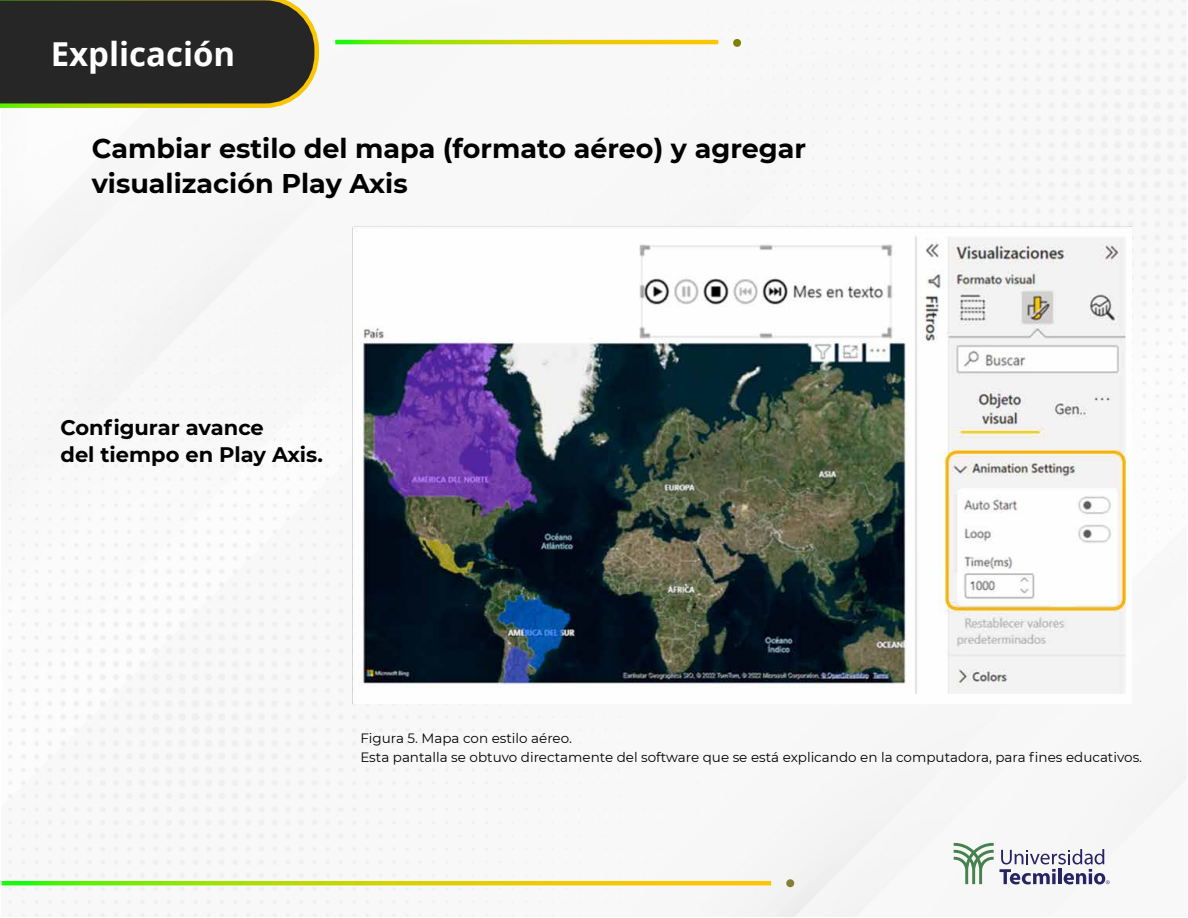
<style>
.page{position:relative;width:1188px;height:918px;background:#fff}
.page>*{position:absolute;margin:0;border:0;box-sizing:border-box;transform-origin:0 0}
.t1{font:700 33px "Open Sans";color:#fff}
.t2{font:700 27px/34.5px "Montserrat";color:#000}
.t3{font:700 21px/27px "Montserrat";color:#000}
.t4{font:13.5px/19.5px "Montserrat";color:#000}
</style>
<div class="page">
<svg style="left:1000px;top:849px;width:110px;height:35px"></svg>
<svg style="left:954px;top:843px;width:40px;height:41px"></svg>
<svg style="left:0;top:0;width:321px;height:110px;background:#3b3b2f"></svg>
<svg style="left:335px;top:40px;width:383px;height:4px;background:#bad700"></svg>
<svg style="left:2px;top:881px;width:769px;height:4px;background:#bad700"></svg>
<div style="left:733px;top:39px;width:8px;height:8px;background:#808000;border-radius:50%"></div>
<div style="left:786px;top:879px;width:8px;height:8px;background:#808035;border-radius:50%"></div>
<img style="left:353px;top:226px;width:778px;height:478px">
<h1 class="t1" style="left:51px;top:31px;width:186px">Explicación</h1>
<h2 class="t2" style="left:92px;top:130px;width:716px">Cambiar estilo del mapa (formato aéreo) y agregar visualización Play Axis</h2>
<h3 class="t3" style="left:60px;top:413px;width:264px">Configurar avance<br>del tiempo en Play Axis.</h3>
<p class="t4" style="left:360px;top:728px;width:783px">Figura 5. Mapa con estilo aéreo.<br>Esta pantalla se obtuvo directamente del software que se está explicando en la computadora, para fines educativos.</p>
</div>
